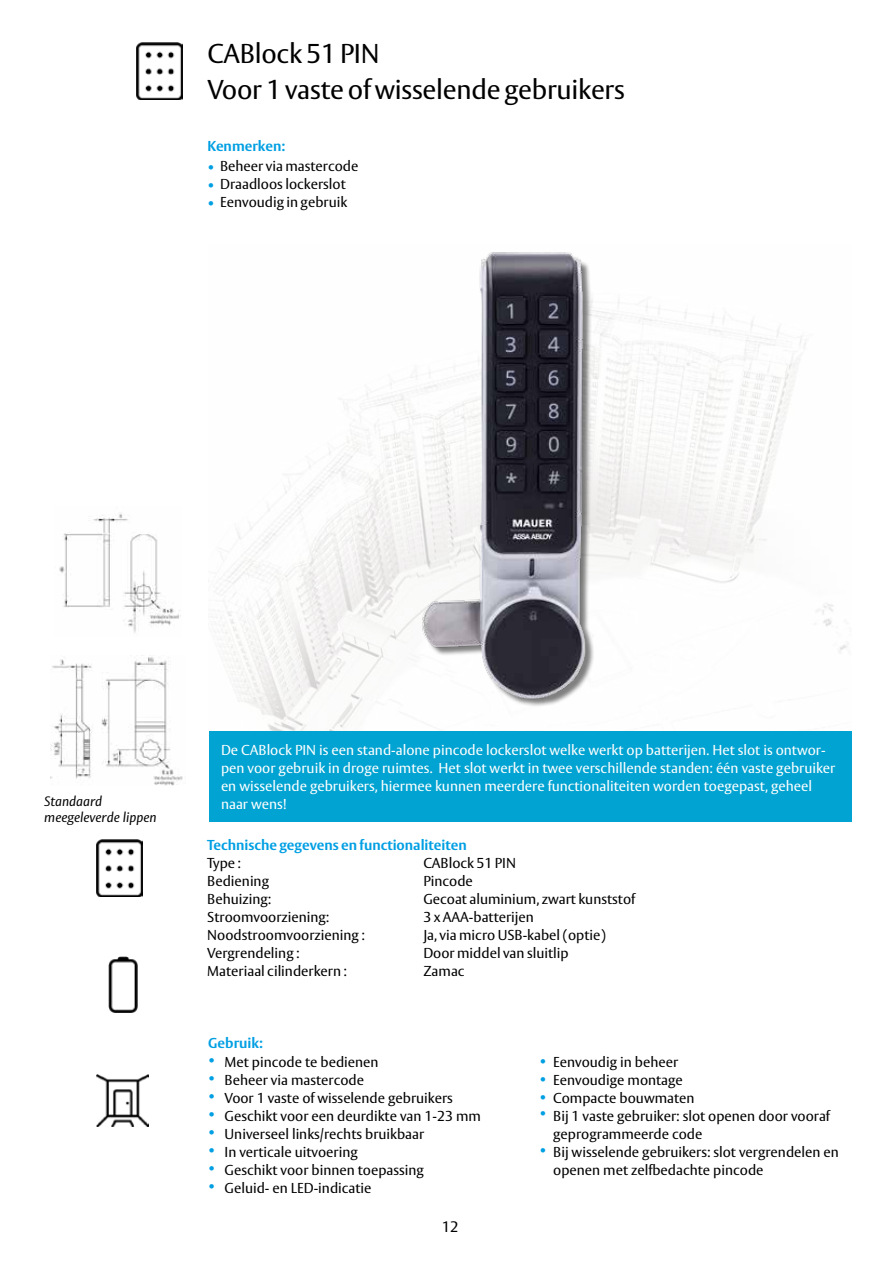
<style>
.page{position:relative;width:893px;height:1263px;background:#fff}
.page>*{position:absolute;margin:0;border:0;box-sizing:border-box;transform-origin:0 0}
.t1{font:27px/36px "ASSA Vesta";letter-spacing:-.01em;color:#000}
.t2{font:15px "ASSA Vesta";color:#000}
.t3{font:14.25px/18px "ASSA Vesta";color:#000}
.t4{font:14.25px/18px "ASSA Vesta";color:#fff}
.t5{font:700 14.25px "ASSA Vesta";color:#009fe3}
.t6{font:italic 14.25px/18px "ASSA Vesta";color:#009fe3;text-align:justify}
.t7{font:italic 13.5px/16.2px "ASSA Vesta";color:#000}
.s1{font-style:italic;color:#009fe3}
</style>
<div class="page">
<img style="left:214px;top:316px;width:634px;height:415px">
<img style="left:359px;top:252px;width:350px;height:470px">
<img style="left:109px;top:956px;width:29px;height:56px">
<img style="left:97px;top:1075px;width:52px;height:52px">
<div style="left:209px;top:731px;width:642px;height:91px;background:#00a3d2"></div>
<img style="left:137px;top:43px;width:46px;height:56px">
<img style="left:96px;top:839px;width:46px;height:57px">
<img style="left:59px;top:513px;width:122px;height:120px">
<img style="left:51px;top:657px;width:132px;height:129px">
<h1 class="t1" style="left:207px;top:37px;width:419px">CABlock 51 PIN<br>Voor 1 vaste of wisselende gebruikers</h1>
<p class="t5" style="left:207px;top:138px;width:79px">Kenmerken:</p>
<p class="t3" style="left:207px;top:157px;width:152px"><span class="s1">•</span> Beheer via mastercode</p>
<p class="t3" style="left:207px;top:175px;width:140px"><span class="s1">•</span> Draadloos lockerslot</p>
<p class="t3" style="left:207px;top:193px;width:141px"><span class="s1">•</span> Eenvoudig in gebruik</p>
<p class="t7" style="left:44px;top:793px;width:114px">Standaard meegeleverde lippen</p>
<p class="t4" style="left:221px;top:741px;width:616px">De CABlock PIN is een stand-alone pincode lockerslot welke werkt op batterijen. Het slot is ontwor&shy;pen voor gebruik in droge ruimtes. Het slot werkt in twee verschillende standen: één vaste gebruiker en wisselende gebruikers, hiermee kunnen meerdere functionaliteiten worden toegepast, geheel naar wens!</p>
<p class="t5" style="left:207px;top:836px;width:261px">Technische gegevens en functionaliteiten</p>
<p class="t3" style="left:207px;top:855px;width:35px">Type :</p>
<p class="t3" style="left:423px;top:855px;width:94px">CABlock 51 PIN</p>
<p class="t3" style="left:207px;top:873px;width:63px">Bediening</p>
<p class="t3" style="left:423px;top:873px;width:51px">Pincode</p>
<p class="t3" style="left:207px;top:891px;width:66px">Behuizing:</p>
<p class="t3" style="left:423px;top:891px;width:213px">Gecoat aluminium, zwart kunststof</p>
<p class="t3" style="left:207px;top:909px;width:124px">Stroomvoorziening:</p>
<p class="t3" style="left:423px;top:909px;width:112px">3 x AAA-batterijen</p>
<p class="t3" style="left:207px;top:927px;width:159px">Noodstroomvoorziening :</p>
<p class="t3" style="left:423px;top:927px;width:184px">Ja, via micro USB-kabel (optie)</p>
<p class="t3" style="left:207px;top:945px;width:94px">Vergrendeling :</p>
<p class="t3" style="left:423px;top:945px;width:147px">Door middel van sluitlip</p>
<p class="t3" style="left:207px;top:963px;width:141px">Materiaal cilinderkern :</p>
<p class="t3" style="left:423px;top:963px;width:43px">Zamac</p>
<p class="t5" style="left:208px;top:1035px;width:56px">Gebruik:</p>
<p class="t6" style="left:208px;top:1051px;width:9px">• • • • • • • •</p>
<p class="t3" style="left:225px;top:1054px;width:258px">Met pincode te bedienen<br>Beheer via mastercode<br>Voor 1 vaste of wisselende gebruikers<br>Geschikt voor een deurdikte van 1-23 mm<br>Universeel links/rechts bruikbaar<br>In verticale uitvoering<br>Geschikt voor binnen toepassing<br>Geluid- en LED-indicatie</p>
<p class="t2" style="left:442px;top:1218px;width:18px">12</p>
<p class="t6" style="left:540px;top:1051px;width:9px">• • •</p>
<p class="t6" style="left:540px;top:1103px;width:9px">•</p>
<p class="t6" style="left:540px;top:1141px;width:9px">•</p>
<p class="t3" style="left:553px;top:1053px;width:287px">Eenvoudig in beheer<br>Eenvoudige montage<br>Compacte bouwmaten<br>Bij 1 vaste gebruiker: slot openen door vooraf geprogrammeerde code<br>Bij wisselende gebruikers: slot vergrendelen en openen met zelfbedachte pincode</p>
</div>
